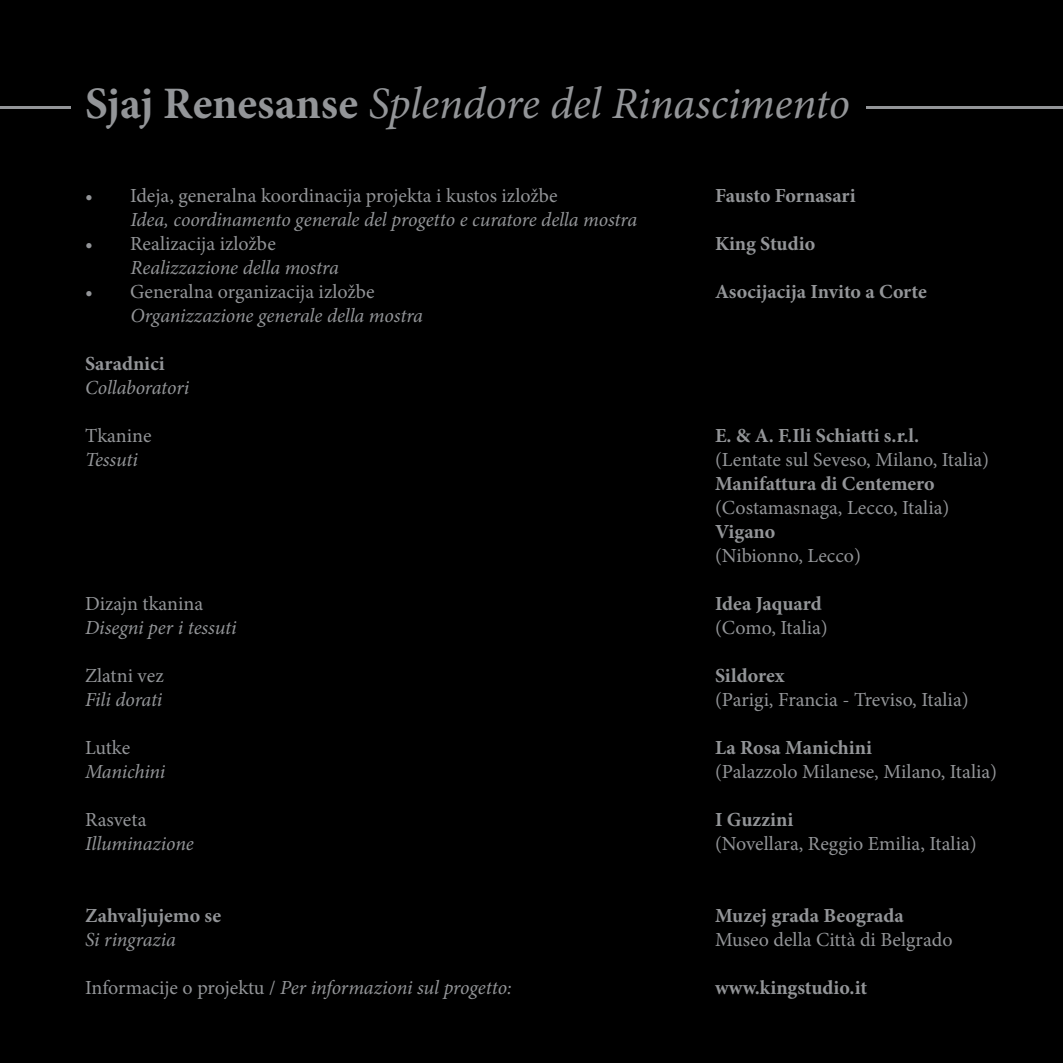
<style>
.page{position:relative;width:1063px;height:1063px;background:#000}
.page>*{position:absolute;margin:0;border:0;box-sizing:border-box;transform-origin:0 0}
.t1{font:italic 45px "Minion Pro";letter-spacing:-.005em;color:#939598}
.t2{font:20px "Minion Pro";color:#939598}
.t3{font:italic 20px "Minion Pro";letter-spacing:-.01em;color:#939598}
.t4{font:700 20px "Minion Pro";color:#939598}
.s1{font-weight:700;font-style:normal}
.s2{font-style:normal}
</style>
<div class="page">
<hr style="left:0;top:106px;width:70px;height:3px;background:#939598">
<hr style="left:866px;top:106px;width:197px;height:3px;background:#939598">
<h1 class="t1" style="left:85px;top:73px;width:767px"><span class="s1">Sjaj Renesanse</span> Splendore del Rinascimento</h1>
<p class="t2" style="left:85px;top:182px;width:474px">• Ideja, generalna koordinacija projekta i kustos izložbe</p>
<p class="t4" style="left:715px;top:181px;width:142px">Fausto Fornasari</p>
<p class="t3" style="left:130px;top:206px;width:508px">Idea, coordinamento generale del progetto e curatore della mostra</p>
<p class="t2" style="left:85px;top:230px;width:192px">• Realizacija izložbe</p>
<p class="t4" style="left:715px;top:229px;width:102px">King Studio</p>
<p class="t3" style="left:131px;top:254px;width:210px">Realizzazione della mostra</p>
<p class="t2" style="left:85px;top:278px;width:291px">• Generalna organizacija izložbe</p>
<p class="t4" style="left:715px;top:277px;width:213px">Asocijacija Invito a Corte</p>
<p class="t3" style="left:131px;top:302px;width:294px">Organizzazione generale della mostra</p>
<p class="t4" style="left:85px;top:349px;width:81px">Saradnici</p>
<p class="t3" style="left:85px;top:374px;width:106px">Collaboratori</p>
<p class="t2" style="left:85px;top:422px;width:68px">Tkanine</p>
<p class="t4" style="left:715px;top:421px;width:206px">E. &amp; A. F.Ili Schiatti s.r.l.</p>
<p class="t3" style="left:85px;top:446px;width:54px">Tessuti</p>
<p class="t2" style="left:715px;top:446px;width:276px">(Lentate sul Seveso, Milano, Italia)</p>
<p class="t4" style="left:715px;top:469px;width:221px">Manifattura di Centemero</p>
<p class="t2" style="left:715px;top:494px;width:236px">(Costamasnaga, Lecco, Italia)</p>
<p class="t4" style="left:715px;top:517px;width:62px">Vigano</p>
<p class="t2" style="left:715px;top:542px;width:147px">(Nibionno, Lecco)</p>
<p class="t2" style="left:85px;top:590px;width:120px">Dizajn tkanina</p>
<p class="t4" style="left:715px;top:589px;width:108px">Idea Jaquard</p>
<p class="t3" style="left:85px;top:614px;width:153px">Disegni per i tessuti</p>
<p class="t2" style="left:715px;top:614px;width:114px">(Como, Italia)</p>
<p class="t2" style="left:85px;top:662px;width:80px">Zlatni vez</p>
<p class="t4" style="left:715px;top:661px;width:71px">Sildorex</p>
<p class="t3" style="left:85px;top:686px;width:79px">Fili dorati</p>
<p class="t2" style="left:715px;top:686px;width:255px">(Parigi, Francia - Treviso, Italia)</p>
<p class="t2" style="left:85px;top:734px;width:47px">Lutke</p>
<p class="t4" style="left:715px;top:733px;width:158px">La Rosa Manichini</p>
<p class="t3" style="left:85px;top:758px;width:82px">Manichini</p>
<p class="t2" style="left:715px;top:758px;width:284px">(Palazzolo Milanese, Milano, Italia)</p>
<p class="t2" style="left:85px;top:806px;width:63px">Rasveta</p>
<p class="t4" style="left:715px;top:805px;width:80px">I Guzzini</p>
<p class="t3" style="left:85px;top:830px;width:110px">Illuminazione</p>
<p class="t2" style="left:715px;top:830px;width:263px">(Novellara, Reggio Emilia, Italia)</p>
<p class="t4" style="left:85px;top:901px;width:138px">Zahvaljujemo se</p>
<p class="t4" style="left:715px;top:901px;width:190px">Muzej grada Beograda</p>
<p class="t3" style="left:85px;top:926px;width:93px">Si ringrazia</p>
<p class="t2" style="left:715px;top:926px;width:239px">Museo della Città di Belgrado</p>
<p class="t3" style="left:85px;top:974px;width:428px"><span class="s2">Informacije o projektu /</span> Per informazioni sul progetto:</p>
<p class="t4" style="left:715px;top:973px;width:154px">www.kingstudio.it</p>
</div>
